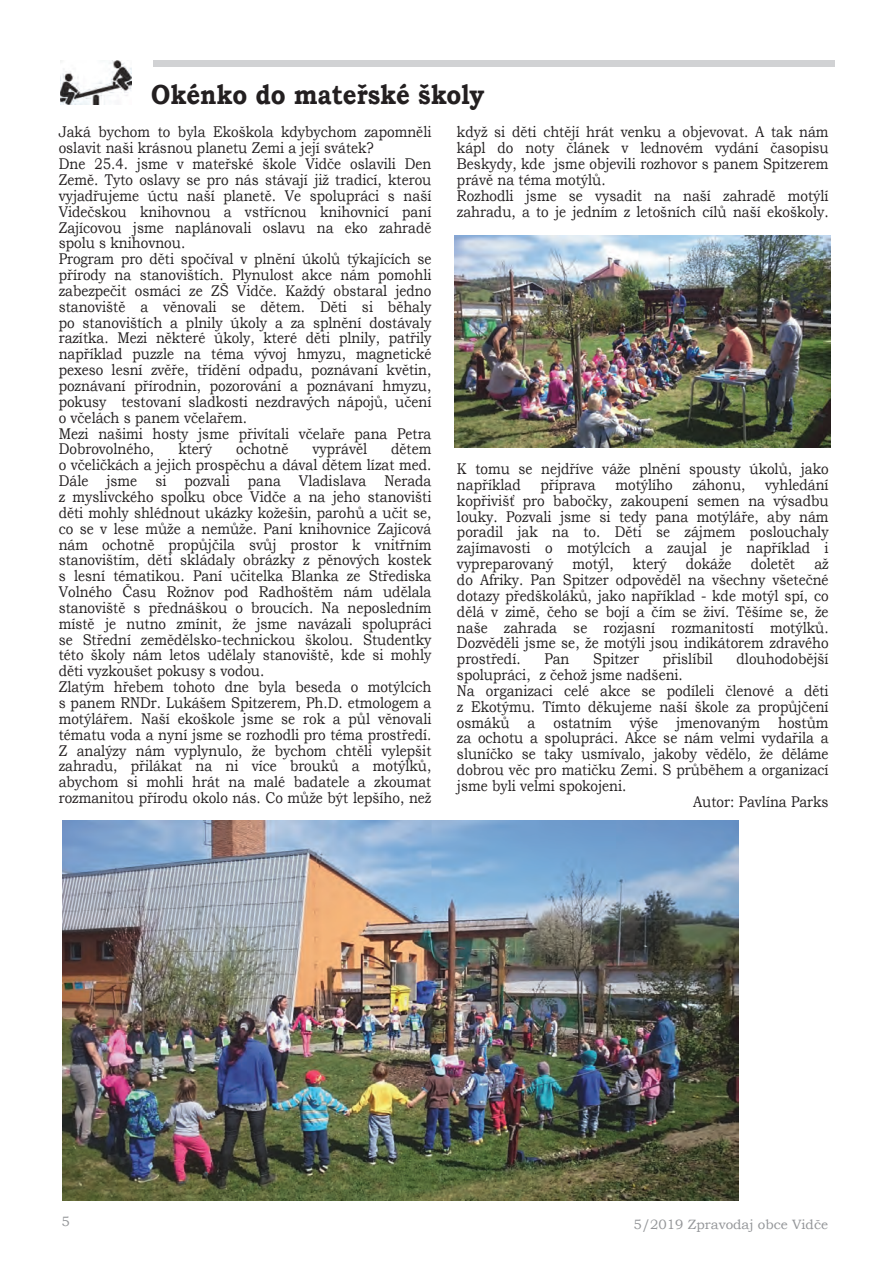
<style>
.page{position:relative;width:893px;height:1263px;background:#fff}
.page>*{position:absolute;margin:0;border:0;box-sizing:border-box;transform-origin:0 0}
.t1{font:700 27.6px "Bookman Old Style";color:#231f20;scale:.87 1}
.t2{font:15.45px/15.9px "Bookman Old Style";color:#231f20;scale:.87 1}
.t3{font:13.5px "Bookman Old Style";color:#939598}
</style>
<div class="page">
<img style="left:60px;top:61px;width:71px;height:44px">
<div style="left:153px;top:60px;width:681px;height:6px;background:#d1d2d4"></div>
<img style="left:62px;top:820px;width:676px;height:381px">
<img style="left:454px;top:236px;width:376px;height:211px">
<h1 class="t1" style="left:151px;top:75px;width:384px">Okénko do mateřské školy</h1>
<p class="t2" style="left:59px;top:124px;width:430px">Jaká bychom to byla Ekoškola kdybychom zapomněli oslavit naši krásnou planetu Zemi a její svátek?<br>Dne 25.4. jsme v mateřské škole Vidče oslavili Den Země. Tyto oslavy se pro nás stávají již tradicí, kterou vyjadřujeme úctu naší planetě. Ve spolupráci s naší Videčskou knihovnou a vstřícnou knihovnicí paní Zajícovou jsme naplánovali oslavu na eko zahradě spolu s knihovnou.<br>Program pro děti spočíval v plnění úkolů týkajících se přírody na stanovištích. Plynulost akce nám pomohli zabezpečit osmáci ze ZŠ Vidče. Každý obstaral jedno stanoviště a věnovali se dětem. Děti si běhaly po stanovištích a plnily úkoly a za splnění dostávaly razítka. Mezi některé úkoly, které děti plnily, patřily například puzzle na téma vývoj hmyzu, magnetické pexeso lesní zvěře, třídění odpadu, poznávaní květin, poznávaní přírodnin, pozorování a poznávaní hmyzu, pokusy testovaní sladkosti nezdravých nápojů, učení o včelách s panem včelařem.<br>Mezi našimi hosty jsme přivítali včelaře pana Petra Dobrovolného,</p>
<p class="t2" style="left:59px;top:441px;width:430px;text-indent:332px">dětem o včeličkách a jejich prospěchu a dával dětem lízat med.<br>Dále jsme si pozvali pana Vladislava Nerada z myslivckého spolku obce Vidče a na jeho stanovišti děti mohly shlédnout ukázky kožešin, parohů a učit se, co se v lese může a nemůže. Paní knihovnice Zajícová nám ochotně propůjčila svůj prostor k vnitřním stanovištím, děti skládaly obrázky z pěnových kostek s lesní tématikou. Paní učitelka Blanka ze Střediska Volného Času Rožnov pod Radhoštěm nám udělala stanoviště s přednáškou o broucích. Na neposledním místě je nutno zmínit, že jsme navázali spolupráci se Střední zemědělsko-technickou školou. Studentky této školy nám letos udělaly stanoviště, kde si mohly děti vyzkoušet pokusy s vodou.<br>Zlatým hřebem tohoto dne byla beseda o motýlcích s panem RNDr. Lukášem Spitzerem, Ph.D. etmologem a motýlářem. Naší ekoškole jsme se rok a půl věnovali tématu voda a nyní jsme se rozhodli pro téma prostředí.<br>Z analýzy nám vyplynulo, že bychom chtěli vylepšit zahradu, přilákat na ni více brouků a motýlků, abychom si mohli hrát na malé badatele a zkoumat rozmanitou přírodu okolo nás. Co může být lepšího, než</p>
<p class="t2" style="left:178px;top:441px;width:40px">který</p>
<p class="t2" style="left:236px;top:441px;width:61px">ochotně</p>
<p class="t2" style="left:313px;top:441px;width:64px">vyprávěl</p>
<p class="t2" style="left:457px;top:124px;width:429px">když si děti chtějí hrát venku a objevovat. A tak nám kápl do noty článek v lednovém vydání časopisu Beskydy, kde jsme objevili rozhovor s panem Spitzerem právě na téma motýlů.<br>Rozhodli jsme se vysadit na naší zahradě motýlí zahradu, a to je jedním z letošních cílů naší ekoškoly.</p>
<p class="t2" style="left:457px;top:461px;width:429px">K tomu se nejdříve váže plnění spousty úkolů, jako například</p>
<p class="t2" style="left:457px;top:477px;width:429px;text-align:justify;text-indent:308px">vyhledání kopřivišť pro babočky, zakoupení semen na výsadbu louky. Pozvali jsme si tedy pana motýláře, aby nám poradil jak na to. Děti se zájmem poslouchaly zajímavosti o motýlcích a zaujal je například i vypreparovaný motýl, který dokáže doletět až do Afriky. Pan Spitzer odpověděl na všechny všetečné dotazy předškoláků, jako například - kde motýl spí, co dělá v zimě, čeho se bojí a čím se živí. Těšíme se, že naše zahrada se rozjasní rozmanitostí motýlků.<br>Dozvěděli jsme se, že motýli jsou indikátorem zdravého prostředí.</p>
<p class="t2" style="left:540px;top:477px;width:65px">příprava</p>
<p class="t2" style="left:615px;top:477px;width:67px">motýlího</p>
<p class="t2" style="left:692px;top:477px;width:63px">záhonu,</p>
<p class="t2" style="left:544px;top:651px;width:30px">Pan</p>
<p class="t2" style="left:593px;top:651px;width:54px">Spitzer</p>
<p class="t2" style="left:663px;top:651px;width:59px">přislíbil</p>
<p class="t2" style="left:737px;top:651px;width:107px">dlouhodobější</p>
<p class="t2" style="left:457px;top:667px;width:261px">spolupráci, z čehož jsme nadšeni.</p>
<p class="t2" style="left:457px;top:683px;width:429px">Na organizaci celé akce se podíleli členové a děti</p>
<p class="t2" style="left:457px;top:699px;width:429px">z Ekotýmu. Tímto děkujeme naší škole za propůjčení</p>
<p class="t2" style="left:457px;top:714px;width:429px">osmáků a ostatním výše jmenovaným hostům</p>
<p class="t2" style="left:457px;top:730px;width:429px">za ochotu a spolupráci. Akce se nám velmi vydařila a</p>
<p class="t2" style="left:457px;top:746px;width:429px">sluníčko se taky usmívalo, jakoby vědělo, že děláme</p>
<p class="t2" style="left:457px;top:762px;width:429px">dobrou věc pro matičku Zemi. S průběhem a organizací</p>
<p class="t2" style="left:457px;top:778px;width:196px">jsme byli velmi spokojeni.</p>
<p class="t2" style="left:693px;top:794px;width:157px">Autor: Pavlína Parks</p>
<p class="t3" style="left:61px;top:1212px;width:10px">5</p>
<p class="t3" style="left:634px;top:1215px;width:196px">5/2019 Zpravodaj obce Vidče</p>
</div>
